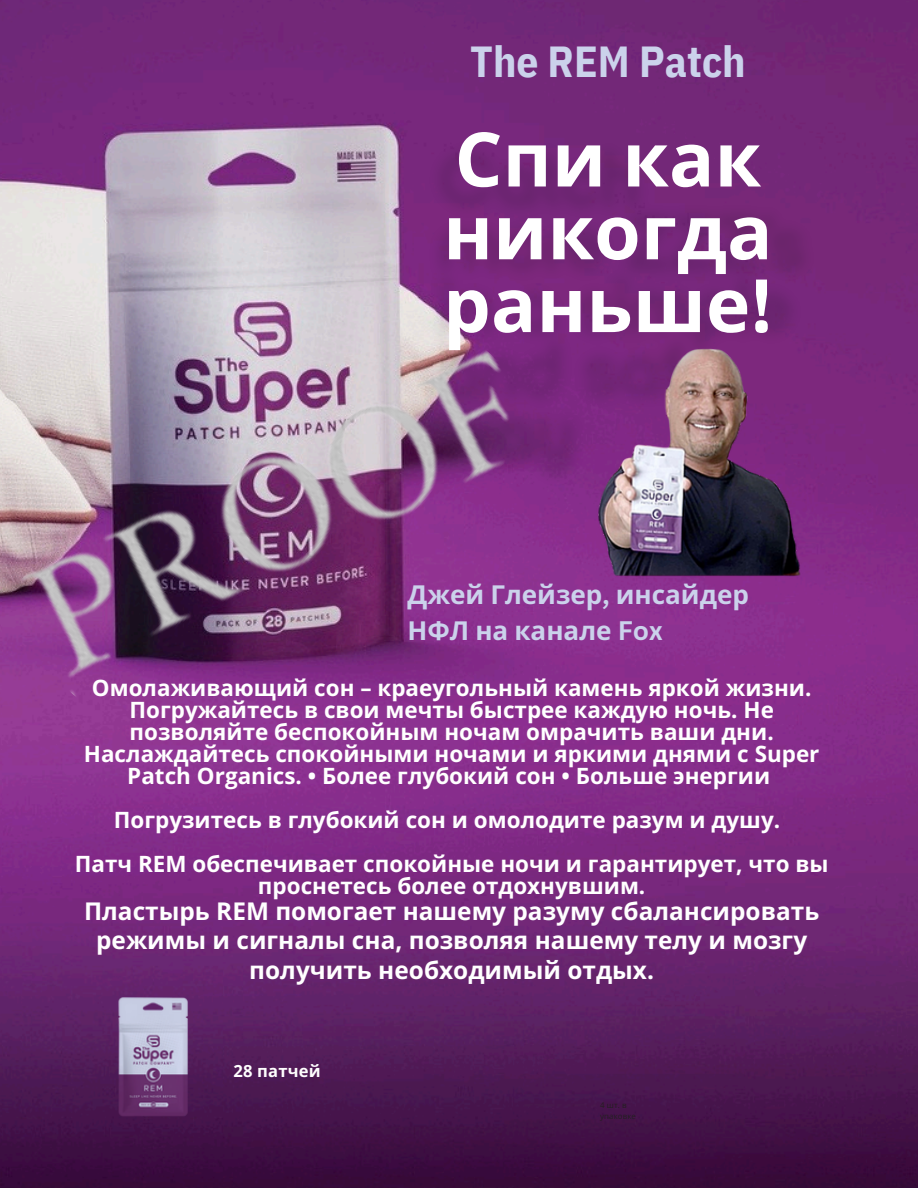
<style>
.page{position:relative;width:918px;height:1188px;background:#fff}
.page>*{position:absolute;margin:0;border:0;box-sizing:border-box;transform-origin:0 0}
.t1{font:700 75.3px/72.8px "Noto Sans";color:#fff}
.t2{font:700 43.35px "IBM Plex Sans Cond";color:#cbd2eb}
.t3{font:700 26.1px/36.5px "Noto Sans";color:#cbd2eb}
.t4{font:700 24.3px/29.1px "Open Sans";color:#fff;text-align:center}
.t5{font:700 22.5px/21.9px "Open Sans";color:#fff;text-align:center}
.t6{font:700 16.5px "Open Sans";letter-spacing:.015em;color:#fefefe}
.t7{font:7.95px/10.2px "Open Sans";letter-spacing:.015em;color:#231f20}
.s1{font-family:"IBM Plex Sans Cond"}
.s2{font-family:"Canva Sans"}
</style>
<div class="page">
<img style="left:0;top:0;width:918px;height:1188px">
<div style="left:421px;top:124px;width:422px;height:210px;background:#732778"></div>
<img style="left:114px;top:994px;width:81px;height:127px">
<img style="left:566px;top:334px;width:277px;height:245px">
<img style="left:0;top:219px;width:566px;height:601px">
<p class="t2" style="left:470px;top:33px;width:277px">The REM Patch</p>
<h2 class="t1" style="left:443px;top:121px;width:331px">Спи как никогда раньше<span class="s1">!</span></h2>
<h4 class="t3" style="left:407px;top:576px;width:343px">Джей Глейзер<span class="s2">,</span> инсайдер<br>НФЛ на канале <span class="s2">Fox</span></h4>
<h1 class="t5" style="left:84px;top:677px;width:737px">Омолаживающий сон – краеугольный камень яркой жизни.<br>Погружайтесь в свои мечты быстрее каждую ночь. Не позволяйте беспокойным ночам омрачить ваши дни.<br>Наслаждайтесь спокойными ночами и яркими днями с Super Patch Organics. • Более глубокий сон • Больше энергии</h1>
<p class="t5" style="left:114px;top:809px;width:668px">Погрузитесь в глубокий сон и омолодите разум и душу.</p>
<p class="t5" style="left:75px;top:853px;width:755px">Патч REM обеспечивает спокойные ночи и гарантирует, что вы проснетесь более отдохнувшим.</p>
<p class="t4" style="left:84px;top:896px;width:737px">Пластырь REM помогает нашему разуму сбалансировать режимы и сигналы сна, позволяя нашему телу и мозгу получить необходимый отдых.</p>
<p class="t6" style="left:233px;top:1059px;width:89px">28 патчей</p>
<h3 class="t7" style="left:600px;top:1100px;width:37px">4 шт. в упаковке</h3>
</div>
